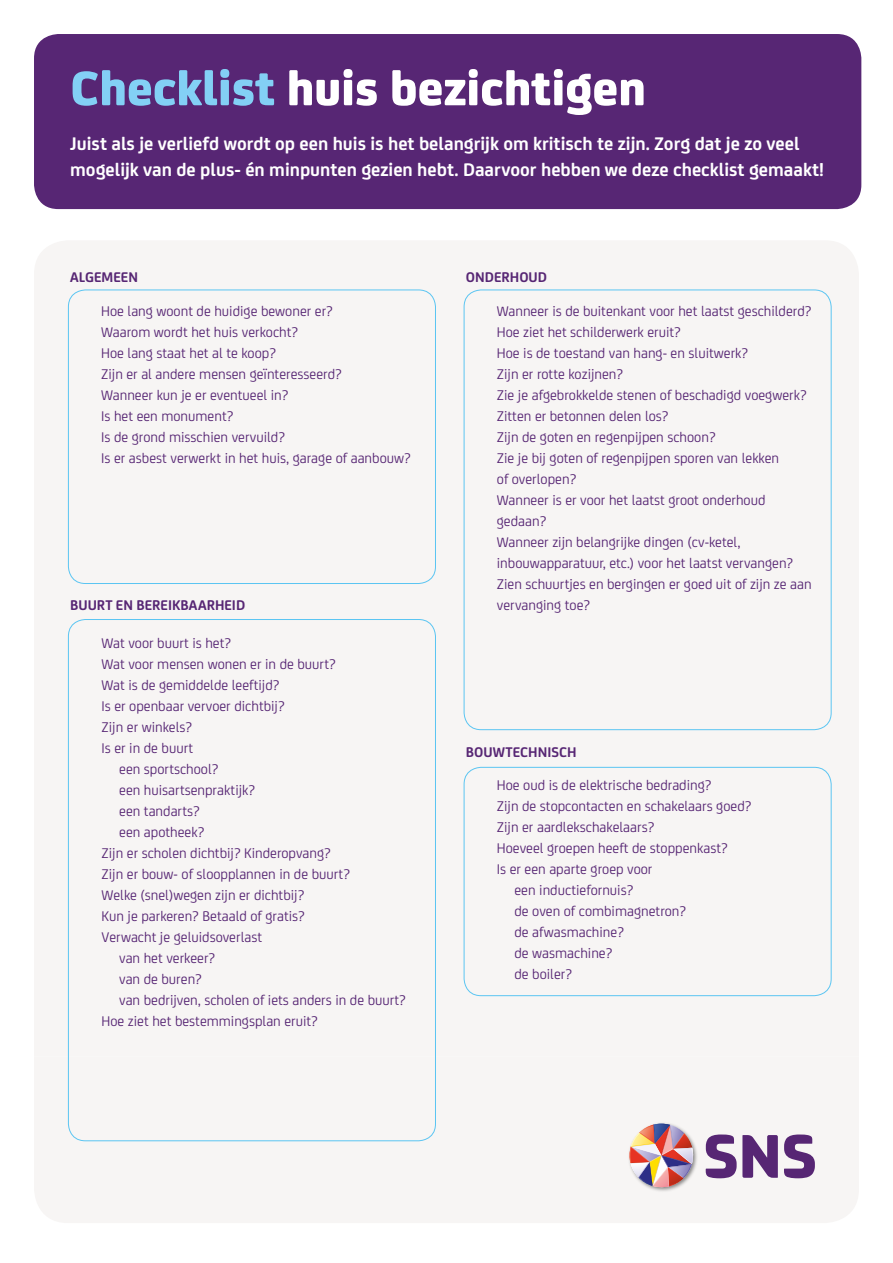
<style>
.page{position:relative;width:893px;height:1263px;background:#fff}
.page>*{position:absolute;margin:0;border:0;box-sizing:border-box;transform-origin:0 0}
.t1{font:800 51.9px "FS Joey";color:#fff}
.t2{font:700 19.5px/25.5px "FS Joey";color:#fff}
.t3{font:15px/21px "FS Joey";color:#572674}
.t4{font:700 15px "FS Joey";color:#572674}
.s1{color:#83d0f5}
</style>
<div class="page">
<div style="left:34px;top:241px;width:825px;height:815px;background:#f7f5f4"></div>
<div style="left:34px;top:1056px;width:825px;height:167px;background:#f7f5f4"></div>
<img style="left:626px;top:1120px;width:74px;height:74px">
<img style="left:626px;top:1120px;width:71px;height:71px">
<svg style="left:706px;top:1134px;width:109px;height:44px"></svg>
<div style="left:34px;top:34px;width:827px;height:175px;background:#572674;border-radius:24px"></div>
<div style="left:68px;top:290px;width:368px;height:294px;border:1px solid #5bc5f2;border-radius:17px"></div>
<div style="left:464px;top:767px;width:367px;height:229px;border:1px solid #5bc5f2;border-radius:17px"></div>
<h1 class="t1" style="left:70px;top:47px;width:577px"><span class="s1">Checklist</span> huis bezichtigen</h1>
<h2 class="t2" style="left:70px;top:130px;width:755px">Juist als je verliefd wordt op een huis is het belangrijk om kritisch te zijn. Zorg dat je zo veel mogelijk van de plus- én minpunten gezien hebt. Daarvoor hebben we deze checklist gemaakt!</h2>
<p class="t4" style="left:70px;top:265px;width:69px">ALGEMEEN</p>
<p class="t4" style="left:466px;top:265px;width:83px">ONDERHOUD</p>
<p class="t3" style="left:101px;top:300px;width:311px">Hoe lang woont de huidige bewoner er?<br>Waarom wordt het huis verkocht?<br>Hoe lang staat het al te koop?<br>Zijn er al andere mensen geïnteresseerd?<br>Wanneer kun je er eventueel in?<br>Is het een monument?<br>Is de grond misschien vervuild?<br>Is er asbest verwerkt in het huis, garage of aanbouw?</p>
<p class="t3" style="left:497px;top:300px;width:316px">Wanneer is de buitenkant voor het laatst geschilderd?<br>Hoe ziet het schilderwerk eruit?<br>Hoe is de toestand van hang- en sluitwerk?<br>Zijn er rotte kozijnen?<br>Zie je afgebrokkelde stenen of beschadigd voegwerk?<br>Zitten er betonnen delen los?<br>Zijn de goten en regenpijpen schoon?<br>Zie je bij goten of regenpijpen sporen van lekken<br>of overlopen?<br>Wanneer is er voor het laatst groot onderhoud gedaan?<br>Wanneer zijn belangrijke dingen (cv-ketel, inbouwapparatuur, etc.) voor het laatst vervangen?<br>Zien schuurtjes en bergingen er goed uit of zijn ze aan vervanging toe?</p>
<p class="t4" style="left:70px;top:594px;width:177px">BUURT EN BEREIKBAARHEID</p>
<p class="t3" style="left:102px;top:632px;width:131px">Wat voor buurt is het?</p>
<p class="t3" style="left:102px;top:653px;width:236px">Wat voor mensen wonen er in de buurt?</p>
<p class="t3" style="left:102px;top:674px;width:179px">Wat is de gemiddelde leeftijd?</p>
<p class="t3" style="left:102px;top:695px;width:185px">Is er openbaar vervoer dichtbij?</p>
<p class="t3" style="left:102px;top:716px;width:92px">Zijn er winkels?</p>
<p class="t3" style="left:102px;top:737px;width:93px">Is er in de buurt</p>
<p class="t3" style="left:119px;top:758px;width:101px">een sportschool?</p>
<p class="t3" style="left:119px;top:779px;width:138px">een huisartsenpraktijk?</p>
<p class="t3" style="left:119px;top:800px;width:82px">een tandarts?</p>
<p class="t3" style="left:119px;top:821px;width:87px">een apotheek?</p>
<p class="t3" style="left:102px;top:842px;width:231px">Zijn er scholen dichtbij? Kinderopvang?</p>
<p class="t3" style="left:102px;top:863px;width:250px">Zijn er bouw- of sloopplannen in de buurt?</p>
<p class="t3" style="left:102px;top:884px;width:204px">Welke (snel)wegen zijn er dichtbij?</p>
<p class="t3" style="left:102px;top:905px;width:205px">Kun je parkeren? Betaald of gratis?</p>
<p class="t3" style="left:102px;top:926px;width:162px">Verwacht je geluidsoverlast</p>
<p class="t3" style="left:119px;top:947px;width:98px">van het verkeer?</p>
<p class="t3" style="left:119px;top:968px;width:84px">van de buren?</p>
<p class="t3" style="left:119px;top:989px;width:288px">van bedrijven, scholen of iets anders in de buurt?</p>
<p class="t3" style="left:102px;top:1010px;width:218px">Hoe ziet het bestemmingsplan eruit?</p>
<p class="t4" style="left:466px;top:741px;width:112px">BOUWTECHNISCH</p>
<p class="t3" style="left:497px;top:773px;width:216px">Hoe oud is de elektrische bedrading?</p>
<p class="t3" style="left:497px;top:794px;width:256px">Zijn de stopcontacten en schakelaars goed?</p>
<p class="t3" style="left:497px;top:815px;width:159px">Zijn er aardlekschakelaars?</p>
<p class="t3" style="left:497px;top:836px;width:232px">Hoeveel groepen heeft de stoppenkast?</p>
<p class="t3" style="left:497px;top:857px;width:157px">Is er een aparte groep voor</p>
<p class="t3" style="left:514px;top:878px;width:120px">een inductiefornuis?</p>
<p class="t3" style="left:514px;top:899px;width:173px">de oven of combimagnetron?</p>
<p class="t3" style="left:514px;top:920px;width:111px">de afwasmachine?</p>
<p class="t3" style="left:514px;top:941px;width:99px">de wasmachine?</p>
<p class="t3" style="left:514px;top:962px;width:59px">de boiler?</p>
</div>
